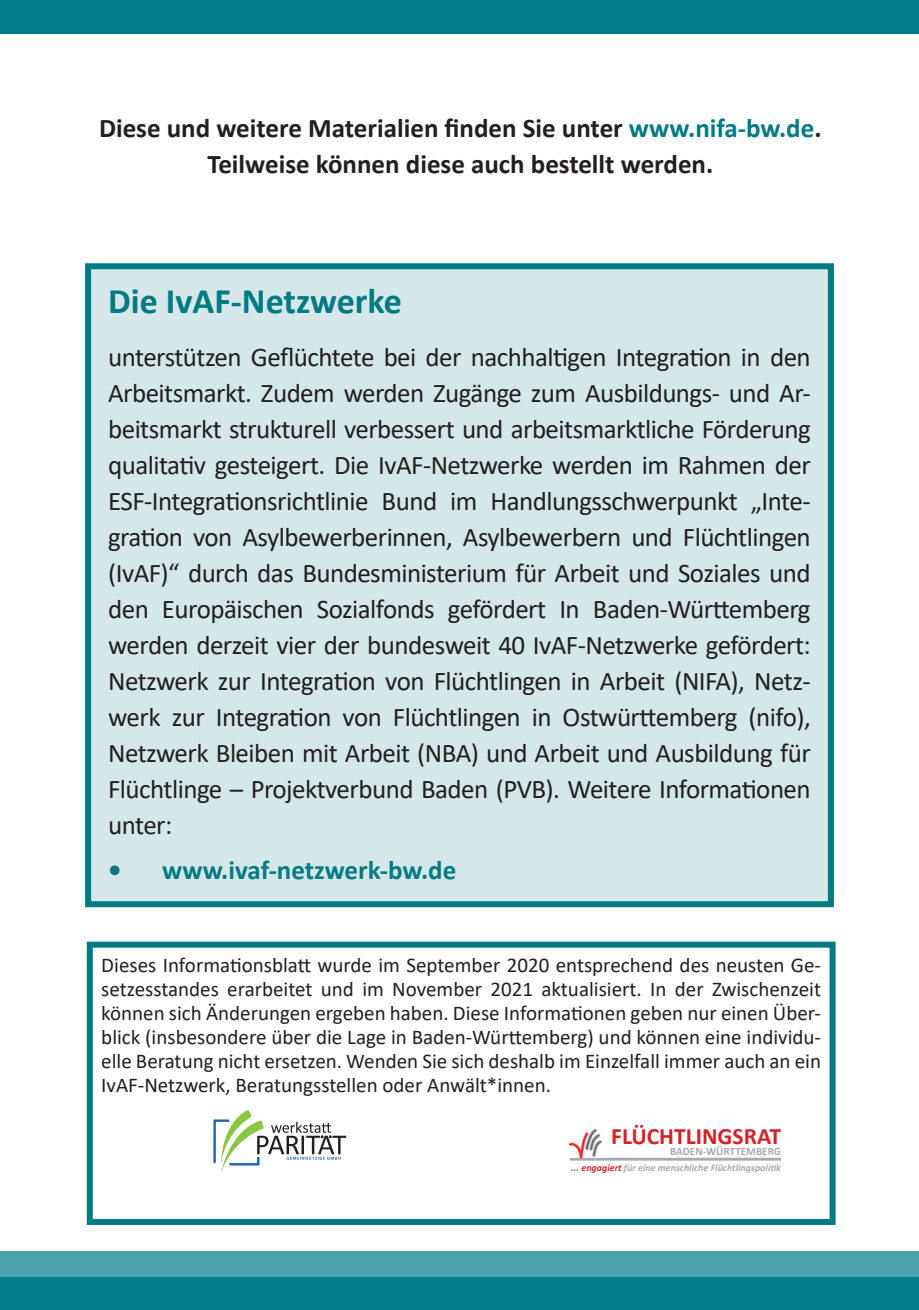
<style>
.page{position:relative;width:919px;height:1310px;background:#fff}
.page>*{position:absolute;margin:0;border:0;box-sizing:border-box;transform-origin:0 0}
.t1{font:700 36px "Calibri";color:#007a83}
.t2{font:27px/36px "Calibri";letter-spacing:-.02em;color:#231f20;text-align:justify}
.stp-text-Ü2{font:700 27px/36px "Calibri";color:#231f20;text-align:center}
.t3{font:700 27px "Calibri";color:#007a83}
.t4{font:700 23.4px "Calibri";color:#d1232a}
.stp-text{font:21px/24px "Calibri";color:#231f20;text-align:justify}
.t5{font:700 11.1px "Calibri";color:#a8a9ad}
.t6{font:italic 700 9.9px "Calibri";color:#a8a9ad}
.s1{color:#007a83}
.s2{color:#6c6d70}
.s3{color:#d1232a}
</style>
<div class="page">
<div style="left:0;top:0;width:918px;height:34px;background:#007d87"></div>
<div style="left:0;top:1276px;width:918px;height:34px;background:#007d87"></div>
<div style="left:0;top:1251px;width:918px;height:25px;background:#49a2ab"></div>
<div style="left:87px;top:941px;width:748px;height:284px;border:6px solid #007a83"></div>
<hr style="left:570px;top:1157px;width:211px;height:3px;background:#a8a9ad">
<img style="left:570px;top:1128px;width:32px;height:29px">
<svg style="left:213px;top:1110px;width:133px;height:63px"></svg>
<div style="left:88px;top:266px;width:742px;height:638px;background:#d5e7e9"></div>
<div style="left:85px;top:263px;width:748px;height:644px;border:6px solid #007a83"></div>
<p class="stp-text-Ü2" style="left:99px;top:109px;width:724px">Diese und weitere Materialien finden Sie unter <span class="s1">www.nifa-bw.de</span>.<br>Teilweise können diese auch bestellt werden.</p>
<p class="t1" style="left:108px;top:276px;width:295px">Die IvAF-Netzwerke</p>
<p class="t2" style="left:108px;top:339px;width:704px">unterstützen Geflüchtete bei der nachhaltigen Integration in den Arbeitsmarkt. Zudem werden Zugänge zum Ausbildungs- und Ar&shy;beitsmarkt strukturell verbessert und arbeitsmarktliche Förderung qualitativ gesteigert. Die IvAF-Netzwerke werden im Rahmen der ESF-Integrationsrichtlinie Bund im Handlungsschwerpunkt „Inte&shy;gration von Asylbewerberinnen, Asylbewerbern und Flüchtlingen (IvAF)“ durch das Bundesministerium für Arbeit und Soziales und den Europäischen Sozialfonds gefördert In Baden-Württemberg werden derzeit vier der bundesweit 40 IvAF-Netzwerke gefördert:<br>Netzwerk zur Integration von Flüchtlingen in Arbeit (NIFA), Netz&shy;werk zur Integration von Flüchtlingen in Ostwürttemberg (nifo), Netzwerk Bleiben mit Arbeit (NBA) und Arbeit und Ausbildung für Flüchtlinge – Projektverbund Baden (PVB). Weitere Informationen unter:</p>
<p class="t3" style="left:108px;top:851px;width:350px">• www.ivaf-netzwerk-bw.de</p>
<p class="stp-text" style="left:101px;top:952px;width:721px">Dieses Informationsblatt wurde im September 2020 entsprechend des neusten Ge&shy;setzesstandes erarbeitet und im November 2021 aktualisiert. In der Zwischenzeit können sich Änderungen ergeben haben. Diese Informationen geben nur einen Über&shy;blick (insbesondere über die Lage in Baden-Württemberg) und können eine individu&shy;elle Beratung nicht ersetzen. Wenden Sie sich deshalb im Einzelfall immer auch an ein IvAF-Netzwerk, Beratungsstellen oder Anwält*innen.</p>
<p class="t4" style="left:611px;top:1120px;width:171px">FLÜCHTLINGSRAT</p>
<p class="t5" style="left:670px;top:1144px;width:112px">BADEN-WÜRTTEMBERG</p>
<p class="t6" style="left:571px;top:1160px;width:211px"><span class="s2">...</span> <span class="s3">engagiert</span> für eine menschliche Flüchtlingspolitik</p>
</div>
